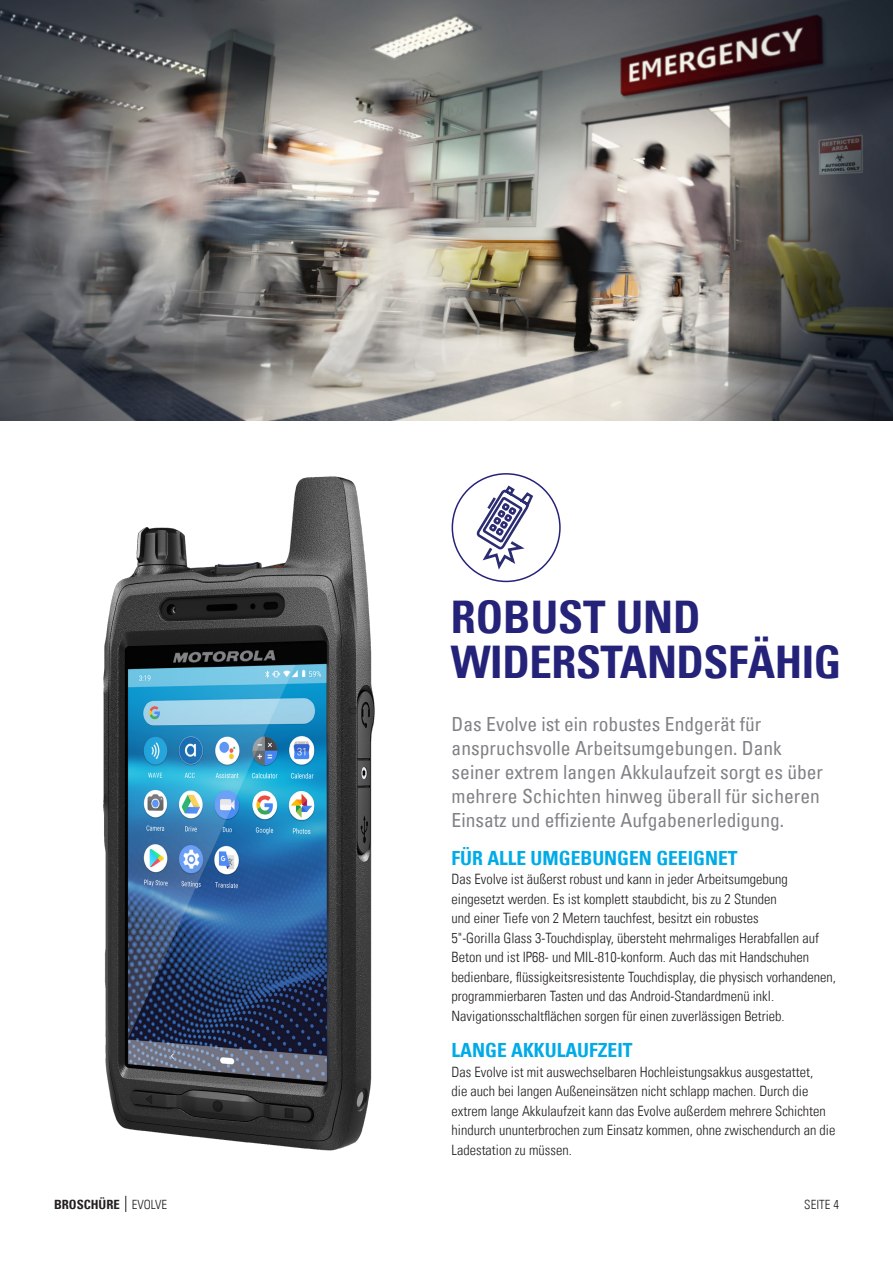
<style>
.page{position:relative;width:893px;height:1263px;background:#fff}
.page>*{position:absolute;margin:0;border:0;box-sizing:border-box;transform-origin:0 0}
.t1{font:700 condensed 45px/45px "Univers LT";letter-spacing:-.01em;color:#252279}
.t2{font:condensed 19.5px/24px "Univers LT";color:#808285}
.t3{font:700 condensed 19.5px "Univers LT";color:#00abe7}
.t4{font:300 condensed 14.25px/19.5px "Univers LT";color:#231f20}
.t5{font:700 condensed 12.75px "Univers LT";color:#231f20}
.t6{font:300 condensed 12.75px "Univers LT";color:#231f20}
.s1{font-weight:300}
</style>
<div class="page">
<svg style="left:126px;top:1196px;width:1px;height:16px"></svg>
<img style="left:103px;top:476px;width:272px;height:675px">
<img style="left:0;top:0;width:893px;height:421px">
<svg style="left:477px;top:485px;width:56px;height:85px"></svg>
<div style="left:452px;top:473px;width:109px;height:109px;border:2px solid #252279;border-radius:50%"></div>
<p class="t1" style="left:451px;top:594px;width:392px">ROBUST UND<br>WIDERSTANDSFÄHIG</p>
<p class="t2" style="left:452px;top:712px;width:373px">Das Evolve ist ein robustes Endgerät für anspruchsvolle Arbeitsumgebungen. Dank seiner extrem langen Akkulaufzeit sorgt es über mehrere Schichten hinweg überall für sicheren Einsatz und effiziente Aufgabenerledigung.</p>
<p class="t3" style="left:452px;top:846px;width:287px">FÜR ALLE UMGEBUNGEN GEEIGNET</p>
<p class="t4" style="left:452px;top:869px;width:386px">Das Evolve ist äußerst robust und kann in jeder Arbeitsumgebung eingesetzt werden. Es ist komplett staubdicht, bis zu 2 Stunden<br>und einer Tiefe von 2 Metern tauchfest, besitzt ein robustes<br>5"-Gorilla Glass 3-Touchdisplay, übersteht mehrmaliges Herabfallen auf Beton und ist IP68- und MIL-810-konform. Auch das mit Handschuhen bedienbare, flüssigkeitsresistente Touchdisplay, die physisch vorhandenen, programmierbaren Tasten und das Android-Standardmenü inkl.<br>Navigationsschaltflächen sorgen für einen zuverlässigen Betrieb.</p>
<p class="t3" style="left:452px;top:1038px;width:182px">LANGE AKKULAUFZEIT</p>
<p class="t4" style="left:452px;top:1062px;width:385px">Das Evolve ist mit auswechselbaren Hochleistungsakkus ausgestattet,<br>die auch bei langen Außeneinsätzen nicht schlapp machen. Durch die extrem lange Akkulaufzeit kann das Evolve außerdem mehrere Schichten hindurch ununterbrochen zum Einsatz kommen, ohne zwischendurch an die Ladestation zu müssen.</p>
<p class="t5" style="left:54px;top:1196px;width:115px">BROSCHÜRE <span class="s1">EVOLVE</span></p>
<p class="t6" style="left:804px;top:1197px;width:36px">SEITE 4</p>
</div>
